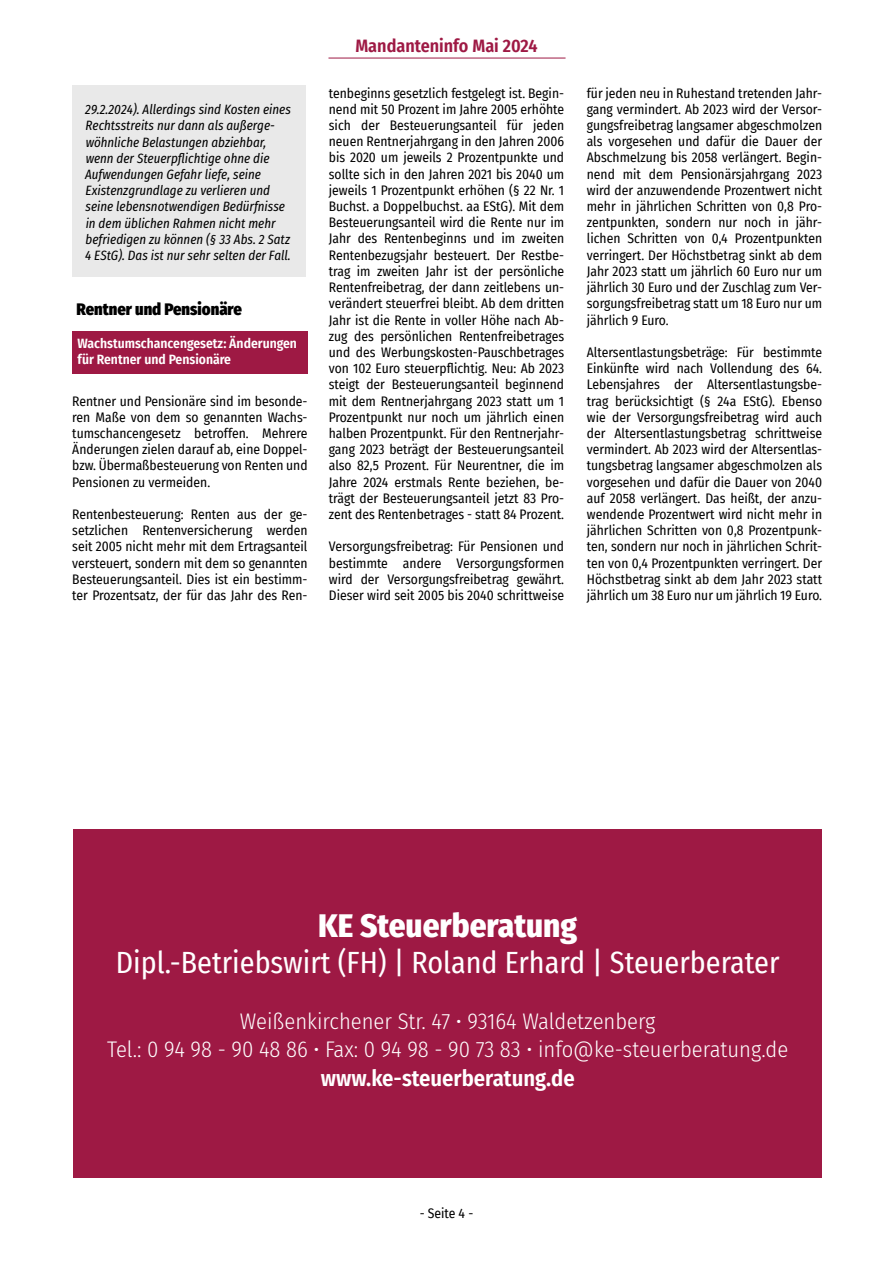
<style>
.page{position:relative;width:893px;height:1263px;background:#fff}
.page>*{position:absolute;margin:0;border:0;box-sizing:border-box;transform-origin:0 0}
.t1{font:800 33px "Fira Sans Condensed";color:#fff}
.t2{font:30px "Fira Sans Condensed";color:#fff}
.t3{font:300 22.5px/28.5px "Fira Sans Condensed";color:#fff;text-align:center}
.t4{font:600 22.5px "Fira Sans Condensed";color:#fff}
.t5{font:600 18px "Fira Sans Condensed";color:#9e1944}
.t6{font:900 16.5px "Fira Sans Condensed";color:#000}
.t7{font:13.5px/16.2px "Fira Sans Condensed";color:#000;text-align:justify}
.t8{font:italic 13.5px/16.2px "Fira Sans Condensed";color:#000}
.t9{font:600 13.5px/16.2px "Fira Sans Condensed";color:#fff}
</style>
<div class="page">
<hr style="left:328px;top:58px;width:238px;height:1px;background:#9e1944">
<div style="left:72px;top:86px;width:234px;height:191px;background:#e9e9e9"></div>
<div style="left:72px;top:331px;width:236px;height:42px;background:#9e1944"></div>
<div style="left:74px;top:829px;width:748px;height:349px;background:#9e1944"></div>
<p class="t8" style="left:85px;top:101px;width:207px">29.2.2024). Allerdings sind Kosten eines Rechtsstreits nur dann als außerge&shy;wöhnliche Belastungen abziehbar, wenn der Steuerpflichtige ohne die Aufwendungen Gefahr liefe, seine Existenzgrundlage zu verlieren und seine lebensnotwendigen Bedürfnisse in dem üblichen Rahmen nicht mehr befriedigen zu können (§ 33 Abs. 2 Satz 4 EStG). Das ist nur sehr selten der Fall.</p>
<p class="t6" style="left:77px;top:295px;width:167px">Rentner und Pensionäre</p>
<p class="t9" style="left:78px;top:334px;width:221px">Wachstumschancengesetz: Änderungen für Rentner und Pensionäre</p>
<p class="t7" style="left:72px;top:392px;width:237px">Rentner und Pensionäre sind im besonde&shy;ren Maße von dem so genannten Wachs&shy;tumschancengesetz betroffen. Mehrere Änderungen zielen darauf ab, eine Doppel&shy;bzw. Übermaßbesteuerung von Renten und Pensionen zu vermeiden.</p>
<p class="t7" style="left:72px;top:506px;width:237px">Rentenbesteuerung: Renten aus der ge&shy;setzlichen Rentenversicherung werden seit 2005 nicht mehr mit dem Ertragsanteil versteuert, sondern mit dem so genannten Besteuerungsanteil. Dies ist ein bestimm&shy;ter Prozentsatz, der für das Jahr des Ren-</p>
<h3 class="t5" style="left:355px;top:31px;width:184px">Mandanteninfo Mai 2024</h3>
<p class="t7" style="left:329px;top:84px;width:237px">tenbeginns gesetzlich festgelegt ist. Begin&shy;nend mit 50 Prozent im Jahre 2005 erhöhte sich der Besteuerungsanteil für jeden neuen Rentnerjahrgang in den Jahren 2006 bis 2020 um jeweils 2 Prozentpunkte und sollte sich in den Jahren 2021 bis 2040 um jeweils 1 Prozentpunkt erhöhen (§ 22 Nr. 1<br>Buchst. a Doppelbuchst. aa EStG). Mit dem Besteuerungsanteil wird die Rente nur im Jahr des Rentenbeginns und im zweiten Rentenbezugsjahr besteuert. Der Restbe&shy;trag im zweiten Jahr ist der persönliche Rentenfreibetrag, der dann zeitlebens un&shy;verändert steuerfrei bleibt. Ab dem dritten Jahr ist die Rente in voller Höhe nach Ab&shy;zug des persönlichen Rentenfreibetrages und des Werbungskosten-Pauschbetrages von 102 Euro steuerpflichtig. Neu: Ab 2023 steigt der Besteuerungsanteil beginnend mit dem Rentnerjahrgang 2023 statt um 1<br>Prozentpunkt nur noch um jährlich einen halben Prozentpunkt. Für den Rentnerjahr&shy;gang 2023 beträgt der Besteuerungsanteil also 82,5 Prozent. Für Neurentner, die im Jahre 2024 erstmals Rente beziehen, be&shy;trägt der Besteuerungsanteil jetzt 83 Pro&shy;zent des Rentenbetrages - statt 84 Prozent.</p>
<p class="t7" style="left:329px;top:538px;width:237px">Versorgungsfreibetrag: Für Pensionen und bestimmte andere Versorgungsformen wird der Versorgungsfreibetrag gewährt.<br>Dieser wird seit 2005 bis 2040 schrittweise</p>
<p class="t7" style="left:587px;top:84px;width:237px">für jeden neu in Ruhestand tretenden Jahr&shy;gang vermindert. Ab 2023 wird der Versor&shy;gungsfreibetrag langsamer abgeschmolzen als vorgesehen und dafür die Dauer der Abschmelzung bis 2058 verlängert. Begin&shy;nend mit dem Pensionärsjahrgang 2023 wird der anzuwendende Prozentwert nicht mehr in jährlichen Schritten von 0,8 Pro&shy;zentpunkten, sondern nur noch in jähr&shy;lichen Schritten von 0,4 Prozentpunkten verringert. Der Höchstbetrag sinkt ab dem Jahr 2023 statt um jährlich 60 Euro nur um jährlich 30 Euro und der Zuschlag zum Ver&shy;sorgungsfreibetrag statt um 18 Euro nur um jährlich 9 Euro.</p>
<p class="t7" style="left:587px;top:344px;width:237px">Altersentlastungsbeträge: Für bestimmte Einkünfte wird nach Vollendung des 64.<br>Lebensjahres der Altersentlastungsbe&shy;trag berücksichtigt (§ 24a EStG). Ebenso wie der Versorgungsfreibetrag wird auch der Altersentlastungsbetrag schrittweise vermindert. Ab 2023 wird der Altersentlas&shy;tungsbetrag langsamer abgeschmolzen als vorgesehen und dafür die Dauer von 2040 auf 2058 verlängert. Das heißt, der anzu&shy;wendende Prozentwert wird nicht mehr in jährlichen Schritten von 0,8 Prozentpunk&shy;ten, sondern nur noch in jährlichen Schrit&shy;ten von 0,4 Prozentpunkten verringert. Der Höchstbetrag sinkt ab dem Jahr 2023 statt jährlich um 38 Euro nur um jährlich 19 Euro.</p>
<h1 class="t1" style="left:318px;top:897px;width:260px">KE Steuerberatung</h1>
<h2 class="t2" style="left:116px;top:940px;width:665px">Dipl.-Betriebswirt (FH) | Roland Erhard | Steuerberater</h2>
<h3 class="t3" style="left:107px;top:1006px;width:683px">Weißenkirchener Str. 47 • 93164 Waldetzenberg<br>Tel.: 0 94 98 - 90 48 86 • Fax: 0 94 98 - 90 73 83 • info@ke-steuerberatung.de</h3>
<h3 class="t4" style="left:321px;top:1059px;width:255px">www.ke-steuerberatung.de</h3>
<p class="t7" style="left:420px;top:1205px;width:55px">- Seite 4 -</p>
</div>
